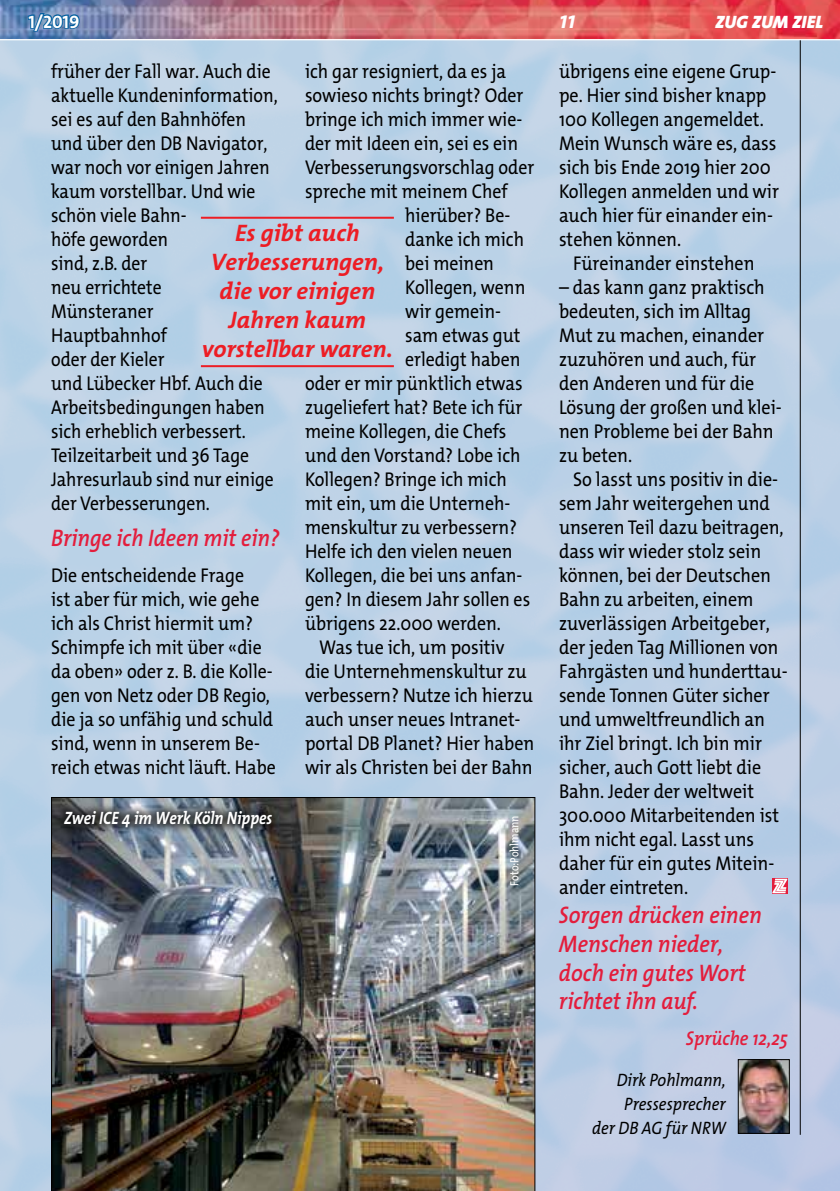
<style>
.page{position:relative;width:840px;height:1191px;background:#fff}
.page>*{position:absolute;margin:0;border:0;box-sizing:border-box;transform-origin:0 0}
.t1{font:italic 700 24px/28.8px "The Mix Os F";color:#ed1d24;text-align:center}
.t2{font:italic 600 24px/28.8px "The Mix Os F";color:#e31d3c;scale:.9 1}
.t3{font:italic 600 24px "The Mix Os F";color:#e31d3c;scale:.89 1}
.t4{font:italic 700 24px "The Mix Os F";color:#fff}
.t5{font:20px/24px "The Mix Os F";color:#000;scale:.9 1}
.t6{font:20px/24px "The Mix Os F";color:#000;scale:.89 1}
.t7{font:20px/24px "The Mix Os F";color:#000;scale:.88 1}
.t8{font:italic 600 20px "The Mix Os F";color:#e31d3c;scale:.9 1}
.t9{font:italic 18px/24px "The Mix Os F";color:#000;text-align:right;scale:.9 1}
.t10{font:italic 700 18px "The Mix Os F";color:#fff;scale:.85 1}
.t11{font:italic 900 18px "The Mix";color:#fff}
.t12{font:700 18px "The Mix Os F";color:#fff}
.t13{font:12px "The Mix Os F";color:#fff;scale:.87 1}
</style>
<div class="page">
<img style="left:0;top:40px;width:839px;height:1151px">
<svg style="left:771px;top:893px;width:16px;height:1px"></svg>
<svg style="left:771px;top:878px;width:16px;height:15px"></svg>
<hr style="left:201px;top:217px;width:192px;height:2px;background:#ed1d24">
<hr style="left:201px;top:365px;width:192px;height:2px;background:#ed1d24">
<img style="left:51px;top:797px;width:484px;height:394px">
<div style="left:55px;top:801px;width:226px;height:37px;background:#000;opacity:.75"></div>
<img style="left:1px;top:0;width:838px;height:39px">
<svg style="left:26px;top:11px;width:55px;height:22px"></svg>
<svg style="left:0;top:0;width:1px;height:558px"></svg>
<hr style="left:799px;top:40px;width:1px;height:1094px;background:#000">
<hr style="left:0;top:39px;width:839px;height:1px;background:#fff">
<img style="left:739px;top:1061px;width:48px;height:70px">
<div style="left:737px;top:1059px;width:52px;height:74px;border:1px solid #000"></div>
<p class="t12" style="left:28px;top:10px;width:53px">1/2019</p>
<p class="t4" style="left:559px;top:4px;width:18px">11</p>
<p class="t11" style="left:714px;top:6px;width:109px">ZUG ZUM ZIEL</p>
<p class="t7" style="left:51px;top:59px;width:259px">früher der Fall war. Auch die aktuelle Kundeninformation, sei es auf den Bahnhöfen und über den DB Navigator, war noch vor einigen Jahren kaum vorstellbar. Und wie schön viele Bahn-<br>höfe geworden<br>sind, z.B. der<br>neu errichtete<br>Münsteraner<br>Hauptbahnhof<br>oder der Kieler<br>und Lübecker Hbf. Auch die<br>Arbeitsbedingungen haben sich erheblich verbessert.<br>Teilzeitarbeit und 36 Tage<br>Jahresurlaub sind nur einige der Verbesserungen.</p>
<p class="t3" style="left:51px;top:522px;width:258px">Bringe ich Ideen mit ein?</p>
<p class="t6" style="left:51px;top:563px;width:254px">Die entscheidende Frage<br>ist aber für mich, wie gehe ich als Christ hiermit um?<br>Schimpfe ich mit über «die da oben» oder z. B. die Kolle&shy;gen von Netz oder DB Regio, die ja so unfähig und schuld sind, wenn in unserem Be&shy;reich etwas nicht läuft. Habe</p>
<p class="t6" style="left:305px;top:59px;width:227px">ich gar resigniert, da es ja</p>
<p class="t6" style="left:305px;top:83px;width:247px">sowieso nichts bringt? Oder</p>
<p class="t6" style="left:305px;top:107px;width:245px">bringe ich mich immer wie-</p>
<p class="t6" style="left:305px;top:131px;width:241px">der mit Ideen ein, sei es ein</p>
<p class="t6" style="left:305px;top:155px;width:259px">Verbesserungsvorschlag oder</p>
<p class="t6" style="left:305px;top:179px;width:229px">spreche mit meinem Chef</p>
<p class="t6" style="left:405px;top:203px;width:120px">hierüber? Be-</p>
<p class="t6" style="left:405px;top:227px;width:135px">danke ich mich</p>
<p class="t6" style="left:405px;top:251px;width:101px">bei meinen</p>
<p class="t6" style="left:405px;top:275px;width:136px">Kollegen, wenn</p>
<p class="t6" style="left:405px;top:299px;width:109px">wir gemein-</p>
<p class="t6" style="left:405px;top:323px;width:131px">sam etwas gut</p>
<p class="t6" style="left:405px;top:347px;width:131px">erledigt haben</p>
<p class="t6" style="left:305px;top:371px;width:246px">oder er mir pünktlich etwas</p>
<p class="t6" style="left:305px;top:395px;width:245px">zugeliefert hat? Bete ich für</p>
<p class="t6" style="left:305px;top:419px;width:227px">meine Kollegen, die Chefs</p>
<p class="t6" style="left:305px;top:443px;width:243px">und den Vorstand? Lobe ich</p>
<p class="t6" style="left:305px;top:467px;width:228px">Kollegen? Bringe ich mich</p>
<p class="t6" style="left:305px;top:491px;width:232px">mit ein, um die Unterneh-</p>
<p class="t6" style="left:305px;top:515px;width:240px">menskultur zu verbessern?</p>
<p class="t6" style="left:305px;top:539px;width:234px">Helfe ich den vielen neuen</p>
<p class="t6" style="left:305px;top:563px;width:246px">Kollegen, die bei uns anfan-</p>
<p class="t6" style="left:305px;top:587px;width:254px">gen? In diesem Jahr sollen es</p>
<p class="t6" style="left:305px;top:611px;width:221px">übrigens 22.000 werden.</p>
<p class="t5" style="left:319px;top:635px;width:207px">Was tue ich, um positiv</p>
<p class="t5" style="left:305px;top:659px;width:247px">die Unternehmenskultur zu</p>
<p class="t5" style="left:305px;top:683px;width:254px">verbessern? Nutze ich hierzu</p>
<p class="t5" style="left:305px;top:707px;width:241px">auch unser neues Intranet-</p>
<p class="t5" style="left:305px;top:731px;width:256px">portal DB Planet? Hier haben</p>
<p class="t5" style="left:305px;top:755px;width:254px">wir als Christen bei der Bahn</p>
<p class="t1" style="left:202px;top:219px;width:192px">Es gibt auch<br>Verbesserungen, die vor einigen<br>Jahren kaum vorstellbar waren.</p>
<p class="t10" style="left:64px;top:806px;width:246px">Zwei ICE 4 im Werk Köln Nippes</p>
<p class="t13" style="left:506px;top:885px;width:82px;rotate:-90deg">Foto:Pohlmann</p>
<p class="t5" style="left:558px;top:59px;width:246px">übrigens eine eigene Grup&shy;pe. Hier sind bisher knapp<br>100 Kollegen angemeldet.<br>Mein Wunsch wäre es, dass sich bis Ende 2019 hier 200<br>Kollegen anmelden und wir auch hier für einander ein&shy;stehen können.</p>
<p class="t5" style="left:573px;top:251px;width:203px">Füreinander einstehen</p>
<p class="t5" style="left:558px;top:275px;width:249px">– das kann ganz praktisch bedeuten, sich im Alltag<br>Mut zu machen, einander zuzuhören und auch, für den Anderen und für die<br>Lösung der großen und klei&shy;nen Probleme bei der Bahn zu beten.</p>
<p class="t5" style="left:558px;top:467px;width:255px;text-indent:14px">So lasst uns positiv in die&shy;sem Jahr weitergehen und unseren Teil dazu beitragen, dass wir wieder stolz sein können, bei der Deutschen<br>Bahn zu arbeiten, einem zuverlässigen Arbeitgeber, der jeden Tag Millionen von<br>Fahrgästen und hunderttau&shy;sende Tonnen Güter sicher und umweltfreundlich an ihr Ziel bringt. Ich bin mir sicher, auch Gott liebt die<br>Bahn. Jeder der weltweit<br>300.000 Mitarbeitenden ist ihm nicht egal. Lasst uns daher für ein gutes Mitein&shy;ander eintreten.</p>
<p class="t2" style="left:558px;top:900px;width:227px">Sorgen drücken einen<br>Menschen nieder, doch ein gutes Wort richtet ihn auf.</p>
<p class="t8" style="left:685px;top:1025px;width:115px">Sprüche 12,25</p>
<p class="t9" style="left:591px;top:1068px;width:150px">Dirk Pohlmann,<br>Pressesprecher<br>der DB AG für NRW</p>
</div>
